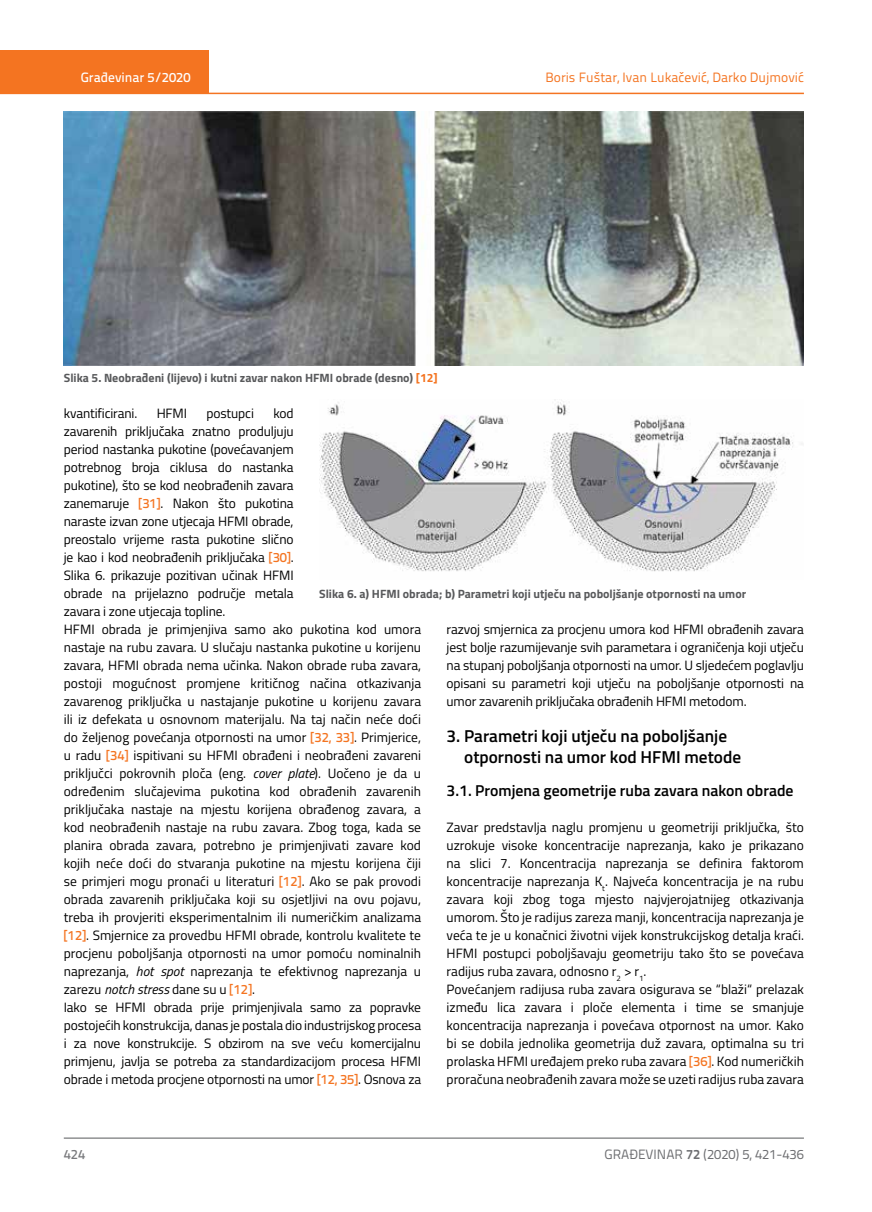
<style>
.page{position:relative;width:872px;height:1212px;background:#fff}
.page>*{position:absolute;margin:0;border:0;box-sizing:border-box;transform-origin:0 0}
.t1{font:600 17.25px/21px "Titillium";color:#000}
.t2{font:600 15.75px "Titillium";color:#000}
.t3{font:13.5px/18px "Titillium";color:#000}
.t4{font:13.5px "Titillium Text 22 L";color:#f47421}
.t5{font:13.5px "Titillium Text 22 L";color:#6d6e71}
.t6{font:500 13.5px "Titillium Text 22 L";color:#fff}
.t7{font:500 13.5px "Titillium Text 22 L";color:#797a7d}
.t8{font:700 12px "Titillium";color:#58595b}
.s1{color:#f47421}
.s2{font-family:"Titillium Text 22 L";font-weight:500;color:#f47421}
.s3{font-style:italic}
.s4{font-weight:700}
</style>
<div class="page">
<div style="left:0;top:50px;width:208px;height:44px;background:#f47421"></div>
<hr style="left:0;top:93px;width:804px;height:1px;background:#f47421">
<hr style="left:64px;top:1138px;width:740px;height:1px;background:#58595b">
<img style="left:64px;top:112px;width:740px;height:253px">
<img style="left:319px;top:402px;width:484px;height:170px">
<p class="t6" style="left:81px;top:67px;width:111px">Građevinar 5/2020</p>
<p class="t4" style="left:545px;top:68px;width:260px">Boris Fuštar, Ivan Lukačević, Darko Dujmović</p>
<p class="t8" style="left:64px;top:368px;width:375px">Slika 5. Neobrađeni (lijevo) i kutni zavar nakon HFMI obrade (desno) <span class="s1">[12]</span></p>
<p class="t3" style="left:64px;top:403px;width:75px">kvantificirani.</p>
<p class="t3" style="left:157px;top:403px;width:32px">HFMI</p>
<p class="t3" style="left:206px;top:403px;width:49px">postupci</p>
<p class="t3" style="left:64px;top:403px;width:359px;text-indent:209px">kod<br>zavarenih priključaka znatno produljuju<br>period nastanka pukotine (povećavanjem<br>potrebnog broja ciklusa do nastanka<br>pukotine), što se kod neobrađenih zavara<br>zanemaruje <span class="s2">[31]</span>. Nakon što pukotina<br>naraste izvan zone utjecaja HFMI obrade,<br>preostalo vrijeme rasta pukotine slično<br>je kao i kod neobrađenih priključaka <span class="s2">[30]</span>.<br>Slika 6. prikazuje pozitivan učinak HFMI<br>obrade na prijelazno područje metala<br>zavara i zone utjecaja topline.<br>HFMI obrada je primjenjiva samo ako pukotina kod umora nastaje na rubu zavara. U slučaju nastanka pukotine u korijenu zavara, HFMI obrada nema učinka. Nakon obrade ruba zavara, postoji mogućnost promjene kritičnog načina otkazivanja zavarenog priključka u nastajanje pukotine u korijenu zavara ili iz defekata u osnovnom materijalu. Na taj način neće doći do željenog povećanja otpornosti na umor <span class="s2">[32, 33]</span>. Primjerice, u radu <span class="s2">[34]</span> ispitivani su HFMI obrađeni i neobrađeni zavareni priključci pokrovnih ploča (eng. <span class="s3">cover plate</span>). Uočeno je da u određenim slučajevima pukotina kod obrađenih zavarenih priključaka nastaje na mjestu korijena obrađenog zavara, a kod neobrađenih nastaje na rubu zavara. Zbog toga, kada se planira obrada zavara, potrebno je primjenjivati zavare kod kojih neće doći do stvaranja pukotine na mjestu korijena čiji se primjeri mogu pronaći u literaturi <span class="s2">[12]</span>. Ako se pak provodi obrada zavarenih priključaka koji su osjetljivi na ovu pojavu, treba ih provjeriti eksperimentalnim ili numeričkim analizama <span class="s2">[12]</span>. Smjernice za provedbu HFMI obrade, kontrolu kvalitete te procjenu poboljšanja otpornosti na umor pomoću nominalnih naprezanja, <span class="s3">hot spot</span> naprezanja te efektivnog naprezanja u zarezu <span class="s3">notch stress</span> dane su u <span class="s2">[12]</span>.<br>Iako se HFMI obrada prije primjenjivala samo za popravke postojećih konstrukcija, danas je postala dio industrijskog procesa i za nove konstrukcije. S obzirom na sve veću komercijalnu primjenu, javlja se potreba za standardizacijom procesa HFMI obrade i metoda procjene otpornosti na umor <span class="s2">[12, 35]</span>. Osnova za</p>
<p class="t8" style="left:319px;top:585px;width:428px">Slika 6. a) HFMI obrada; b) Parametri koji utječu na poboljšanje otpornosti na umor</p>
<p class="t3" style="left:446px;top:619px;width:359px;text-align:justify">razvoj smjernica za procjenu umora kod HFMI obrađenih zavara jest bolje razumijevanje svih parametara i ograničenja koji utječu na stupanj poboljšanja otpornosti na umor. U sljedećem poglavlju opisani su parametri koji utječu na poboljšanje otpornosti na umor zavarenih priključaka obrađenih HFMI metodom.</p>
<p class="t1" style="left:464px;top:725px;width:278px;text-indent:-18px">3. Parametri koji utječu na poboljšanje otpornosti na umor kod HFMI metode</p>
<p class="t2" style="left:446px;top:779px;width:348px">3.1. Promjena geometrije ruba zavara nakon obrade</p>
<p class="t3" style="left:446px;top:818px;width:359px">Zavar predstavlja naglu promjenu u geometriji priključka, što uzrokuje visoke koncentracije naprezanja, kako je prikazano na slici 7. Koncentracija naprezanja se definira faktorom koncentracije naprezanja K<sub>t</sub>. Najveća koncentracija je na rubu zavara koji zbog toga mjesto najvjerojatnijeg otkazivanja umorom. Što je radijus zareza manji, koncentracija naprezanja je veća te je u konačnici životni vijek konstrukcijskog detalja kraći.<br>HFMI postupci poboljšavaju geometriju tako što se povećava radijus ruba zavara, odnosno r<sub>2</sub> &gt; r<sub>1</sub>.<br>Povećanjem radijusa ruba zavara osigurava se “blaži“ prelazak između lica zavara i ploče elementa i time se smanjuje koncentracija naprezanja i povećava otpornost na umor. Kako bi se dobila jednolika geometrija duž zavara, optimalna su tri prolaska HFMI uređajem preko ruba zavara <span class="s2">[36]</span>. Kod numeričkih proračuna neobrađenih zavara može se uzeti radijus ruba zavara</p>
<p class="t7" style="left:64px;top:1144px;width:23px">424</p>
<p class="t5" style="left:604px;top:1144px;width:201px">GRAĐEVINAR <span class="s4">72</span> (2020) 5, 421-436</p>
</div>
